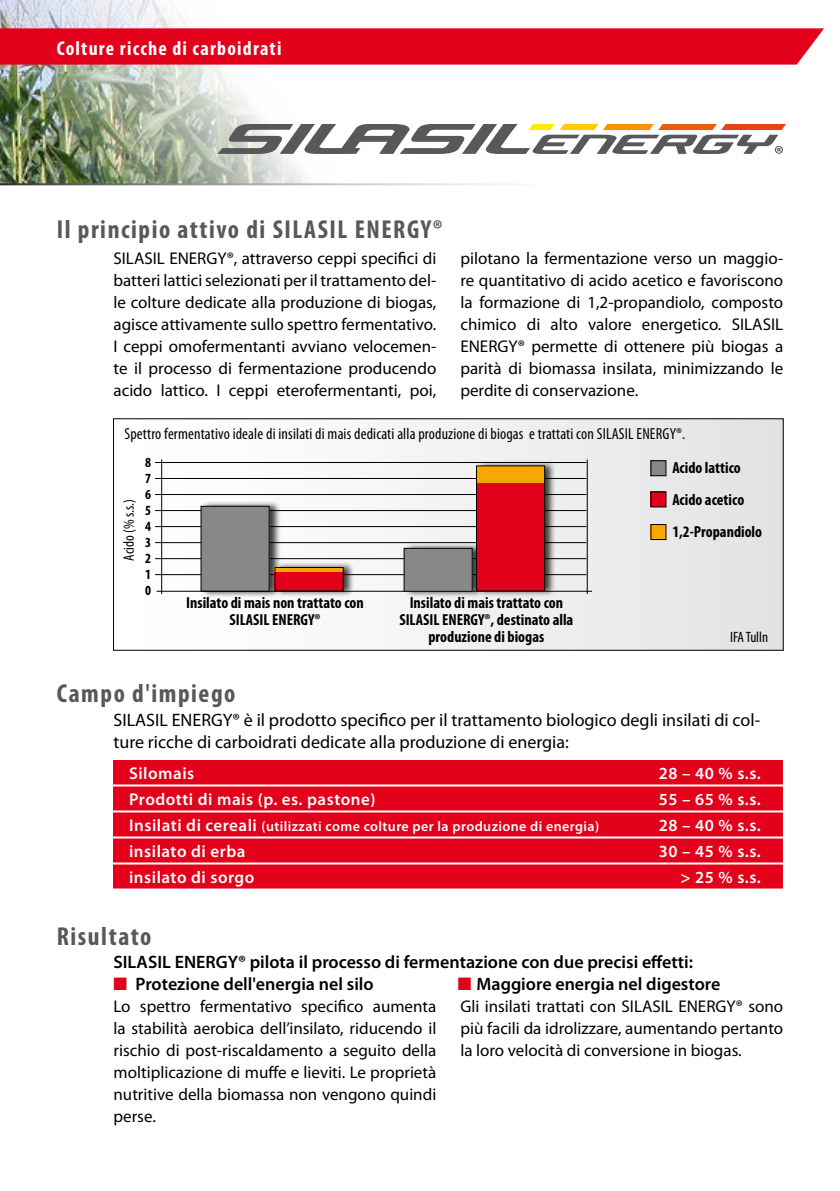
<style>
.page{position:relative;width:840px;height:1191px;background:#fff}
.page>*{position:absolute;margin:0;border:0;box-sizing:border-box;transform-origin:0 0}
.t1{font:700 condensed 26px "Myriad Pro";letter-spacing:.06em;color:#58585a}
.t2{font:700 condensed 20px "Myriad Pro";letter-spacing:.06em;color:#fff}
.t3{font:18px/22px "Myriad Pro";color:#000}
.t4{font:600 18px "Myriad Pro";color:#000}
.t5{font:17px/22px "Myriad Pro";color:#000;text-align:justify}
.t6{font:600 17px "Myriad Pro";letter-spacing:.03em;color:#fff}
.t7{font:700 condensed 16px/17px "Myriad Pro";color:#000;text-align:center}
.t8{font:condensed 16px "Myriad Pro";letter-spacing:.01em;color:#000}
.t9{font:condensed 15px "Myriad Pro";color:#000}
.t10{font:600 14px "Myriad Pro";letter-spacing:.03em;color:#fff}
.t11{font:700 condensed 14px/16px "Myriad Pro";color:#000;text-align:justify}
.s1{font-size:17px}
.s2{color:#e2001a}
</style>
<div class="page">
<div style="left:113px;top:760px;width:669px;height:129px;background:#e2001a"></div>
<hr style="left:112px;top:784px;width:676px;height:2px;background:#fff">
<hr style="left:112px;top:810px;width:676px;height:2px;background:#fff">
<hr style="left:112px;top:836px;width:676px;height:2px;background:#fff">
<hr style="left:112px;top:862px;width:676px;height:2px;background:#fff">
<hr style="left:112px;top:888px;width:676px;height:2px;background:#fff">
<img style="left:0;top:0;width:306px;height:183px">
<div style="left:113px;top:419px;width:669px;height:231px;background:linear-gradient(to right,#fff,#e2e2e3)"></div>
<div style="left:113px;top:418px;width:670px;height:233px;border:1px solid #000"></div>
<hr style="left:155px;top:494px;width:431px;height:1px;background:#000">
<hr style="left:155px;top:510px;width:431px;height:1px;background:#000">
<hr style="left:155px;top:526px;width:431px;height:1px;background:#000">
<hr style="left:155px;top:542px;width:431px;height:1px;background:#000">
<hr style="left:155px;top:558px;width:431px;height:1px;background:#000">
<hr style="left:155px;top:574px;width:431px;height:1px;background:#000">
<hr style="left:155px;top:462px;width:431px;height:1px;background:#000">
<hr style="left:155px;top:478px;width:431px;height:1px;background:#000">
<hr style="left:161px;top:459px;width:1px;height:135px;background:#000">
<hr style="left:586px;top:459px;width:1px;height:135px;background:#000">
<div style="left:200px;top:500px;width:81px;height:97px;background:#000;opacity:.75"></div>
<div style="left:201px;top:506px;width:68px;height:85px;background:#87888a"></div>
<div style="left:274px;top:561px;width:81px;height:36px;background:#000;opacity:.75"></div>
<div style="left:275px;top:567px;width:68px;height:24px;background:#f7a800"></div>
<div style="left:275px;top:572px;width:68px;height:19px;background:#e2001a"></div>
<hr style="left:156px;top:591px;width:435px;height:1px;background:#000">
<div style="left:403px;top:542px;width:80px;height:56px;background:#000;opacity:.75"></div>
<div style="left:404px;top:548px;width:68px;height:43px;background:#87888a"></div>
<div style="left:403px;top:548px;width:69px;height:43px;border:1px solid #000"></div>
<div style="left:475px;top:460px;width:81px;height:137px;background:#000;opacity:.75"></div>
<div style="left:476px;top:466px;width:68px;height:125px;background:#f7a800"></div>
<div style="left:476px;top:483px;width:68px;height:108px;background:#e2001a"></div>
<div style="left:275px;top:567px;width:68px;height:24px;border:1px solid #000"></div>
<div style="left:476px;top:465px;width:68px;height:126px;border:1px solid #000"></div>
<div style="left:650px;top:492px;width:15px;height:15px;background:#e2001a"></div>
<div style="left:650px;top:524px;width:15px;height:15px;background:#f7a800"></div>
<div style="left:650px;top:524px;width:15px;height:16px;border:1px solid #000"></div>
<div style="left:650px;top:461px;width:15px;height:15px;background:#87888a"></div>
<div style="left:650px;top:460px;width:15px;height:16px;border:1px solid #000"></div>
<div style="left:0;top:28px;width:823px;height:37px;background:#e2001a"></div>
<svg style="left:217px;top:124px;width:568px;height:30px"></svg>
<p class="t2" style="left:57px;top:36px;width:226px">Colture ricche di carboidrati</p>
<h1 class="t1" style="left:57px;top:213px;width:387px">Il principio attivo di SILASIL ENERGY®</h1>
<p class="t5" style="left:113px;top:247px;width:324px">SILASIL ENERGY®, attraverso ceppi specifici di batteri lattici selezionati per il trattamento del&shy;le colture dedicate alla produzione di biogas, agisce attivamente sullo spettro fermentativo.<br>I ceppi omofermentanti avviano velocemen&shy;te il processo di fermentazione producendo acido lattico. I ceppi eterofermentanti, poi,</p>
<p class="t5" style="left:460px;top:247px;width:324px">pilotano la fermentazione verso un maggio&shy;re quantitativo di acido acetico e favoriscono la formazione di 1,2-propandiolo, composto chimico di alto valore energetico. SILASIL ENERGY® permette di ottenere più biogas a parità di biomassa insilata, minimizzando le perdite di conservazione.</p>
<p class="t8" style="left:124px;top:424px;width:562px">Spettro fermentativo ideale di insilati di mais dedicati alla produzione di biogas e trattati con SILASIL ENERGY®.</p>
<p class="t9" style="left:120px;top:560px;width:63px;rotate:-90deg">Acido (% s.s.)</p>
<p class="t11" style="left:145px;top:454px;width:7px">8<br>7<br>6<br>5<br>4<br>3<br>2<br>1<br>0</p>
<p class="t7" style="left:186px;top:594px;width:179px">Insilato di mais non trattato con<br>SILASIL ENERGY®</p>
<p class="t7" style="left:399px;top:594px;width:175px">Insilato di mais trattato con<br>SILASIL ENERGY®, destinato alla produzione di biogas</p>
<h1 class="t1" style="left:57px;top:676px;width:180px">Campo d'impiego</h1>
<p class="t7" style="left:672px;top:452px;width:91px;line-height:31.6px;text-align:left">Acido lattico<br>Acido acetico<br>1,2-Propandiolo</p>
<p class="t9" style="left:729px;top:628px;width:40px">IFA Tulln</p>
<p class="t3" style="left:113px;top:709px;width:648px">SILASIL ENERGY® è il prodotto specifico per il trattamento biologico degli insilati di col&shy;ture ricche di carboidrati dedicate alla produzione di energia:</p>
<p class="t6" style="left:129px;top:762px;width:67px">Silomais</p>
<p class="t6" style="left:658px;top:762px;width:103px">28 – 40 % s.s.</p>
<p class="t6" style="left:129px;top:788px;width:248px">Prodotti di mais (p. es. pastone)</p>
<p class="t6" style="left:658px;top:788px;width:103px">55 – 65 % s.s.</p>
<p class="t10" style="left:129px;top:817px;width:471px"><span class="s1">Insilati di cereali</span> (utilizzati come colture per la produzione di energia)</p>
<p class="t6" style="left:658px;top:814px;width:103px">28 – 40 % s.s.</p>
<p class="t6" style="left:129px;top:840px;width:118px">insilato di erba</p>
<p class="t6" style="left:658px;top:840px;width:103px">30 – 45 % s.s.</p>
<p class="t6" style="left:129px;top:866px;width:127px">insilato di sorgo</p>
<p class="t6" style="left:680px;top:866px;width:82px">&gt; 25 % s.s.</p>
<h1 class="t1" style="left:57px;top:919px;width:96px">Risultato</h1>
<p class="t4" style="left:113px;top:951px;width:580px">SILASIL ENERGY® pilota il processo di fermentazione con due precisi effetti:</p>
<p class="t4" style="left:113px;top:973px;width:261px"><span class="s2">■</span> Protezione dell'energia nel silo</p>
<p class="t4" style="left:457px;top:973px;width:264px"><span class="s2">■</span> Maggiore energia nel digestore</p>
<p class="t5" style="left:113px;top:995px;width:324px">Lo spettro fermentativo specifico aumenta la stabilità aerobica dell’insilato, riducendo il rischio di post-riscaldamento a seguito della moltiplicazione di muffe e lieviti. Le proprietà nutritive della biomassa non vengono quindi perse.</p>
<p class="t5" style="left:460px;top:995px;width:324px">Gli insilati trattati con SILASIL ENERGY® sono più facili da idrolizzare, aumentando pertanto la loro velocità di conversione in biogas.</p>
</div>
